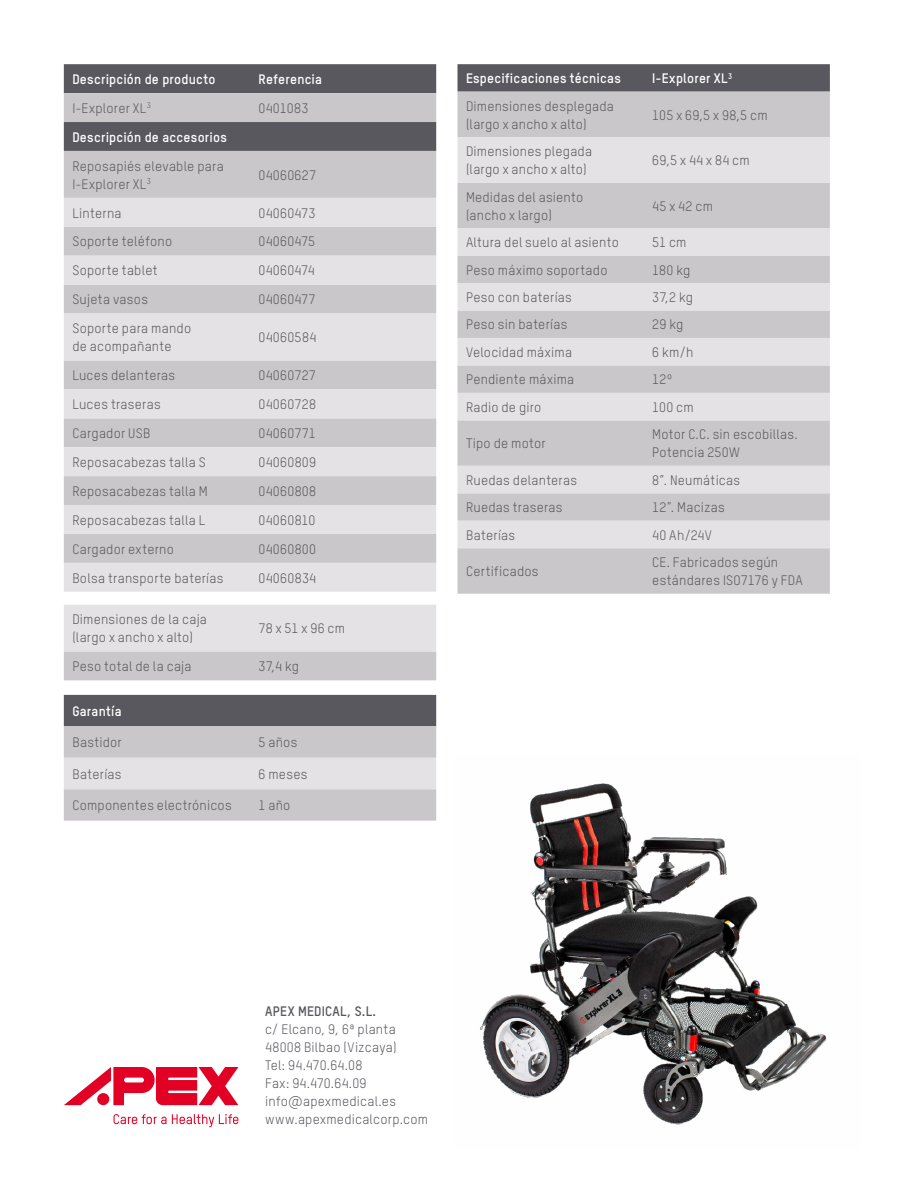
<style>
.page{position:relative;width:915px;height:1191px;background:#fff}
.page>*{position:absolute;margin:0;border:0;box-sizing:border-box;transform-origin:0 0}
.Texto_tabla{font:13.5px/18px "TSTAR";letter-spacing:.015em;color:#5a585f}
.Texto_general{font:13.5px "TSTAR";letter-spacing:.015em;color:#5a585f}
.Texto_cabecera_tabla{font:700 13.5px "TSTAR";letter-spacing:.015em;color:#fff}
.Texto_general-2{font:700 13.5px "TSTAR";letter-spacing:.02em;color:#5a585f}
</style>
<div class="page">
<svg style="left:64px;top:1067px;width:174px;height:38px"></svg>
<svg style="left:113px;top:1114px;width:53px;height:10px"></svg>
<svg style="left:172px;top:1114px;width:66px;height:13px"></svg>
<div style="left:64px;top:64px;width:372px;height:29px;background:#5a585f"></div>
<svg style="left:64px;top:93px;width:372px;height:587px;background:#b2afb3"></svg>
<svg style="left:64px;top:198px;width:372px;height:453px;background:#dad7da"></svg>
<svg style="left:64px;top:592px;width:372px;height:12px"></svg>
<svg style="left:64px;top:695px;width:372px;height:125px;background:#b4b2b6"></svg>
<svg style="left:457px;top:64px;width:372px;height:28px;background:#5e5c63"></svg>
<div style="left:457px;top:92px;width:372px;height:501px;background:#cac7ca"></div>
<svg style="left:457px;top:137px;width:372px;height:411px;background:#d7d5d7"></svg>
<img style="left:480px;top:783px;width:347px;height:342px">
<p class="Texto_cabecera_tabla" style="left:72px;top:71px;width:145px">Descripción de producto</p>
<p class="Texto_cabecera_tabla" style="left:258px;top:71px;width:65px">Referencia</p>
<p class="Texto_tabla" style="left:72px;top:99px;width:80px">I-Explorer XL<sup>3</sup></p>
<p class="Texto_tabla" style="left:258px;top:99px;width:51px">0401083</p>
<p class="Texto_cabecera_tabla" style="left:72px;top:129px;width:156px">Descripción de accesorios</p>
<p class="Texto_tabla" style="left:72px;top:157px;width:153px">Reposapiés elevable para<br>I-Explorer XL<sup>3</sup></p>
<p class="Texto_tabla" style="left:258px;top:166px;width:59px">04060627</p>
<p class="Texto_tabla" style="left:72px;top:204px;width:51px">Linterna</p>
<p class="Texto_tabla" style="left:258px;top:204px;width:58px">04060473</p>
<p class="Texto_tabla" style="left:72px;top:232px;width:101px">Soporte teléfono</p>
<p class="Texto_tabla" style="left:258px;top:232px;width:58px">04060475</p>
<p class="Texto_tabla" style="left:72px;top:261px;width:87px">Soporte tablet</p>
<p class="Texto_tabla" style="left:258px;top:261px;width:58px">04060474</p>
<p class="Texto_tabla" style="left:72px;top:290px;width:77px">Sujeta vasos</p>
<p class="Texto_tabla" style="left:258px;top:290px;width:59px">04060477</p>
<p class="Texto_tabla" style="left:72px;top:319px;width:120px">Soporte para mando de acompañante</p>
<p class="Texto_tabla" style="left:258px;top:328px;width:59px">04060584</p>
<p class="Texto_tabla" style="left:72px;top:366px;width:104px">Luces delanteras</p>
<p class="Texto_tabla" style="left:258px;top:366px;width:59px">04060727</p>
<p class="Texto_tabla" style="left:72px;top:395px;width:90px">Luces traseras</p>
<p class="Texto_tabla" style="left:258px;top:395px;width:59px">04060728</p>
<p class="Texto_tabla" style="left:72px;top:424px;width:80px">Cargador USB</p>
<p class="Texto_tabla" style="left:258px;top:424px;width:59px">04060771</p>
<p class="Texto_tabla" style="left:72px;top:453px;width:135px">Reposacabezas talla S</p>
<p class="Texto_tabla" style="left:258px;top:453px;width:59px">04060809</p>
<p class="Texto_tabla" style="left:72px;top:482px;width:137px">Reposacabezas talla M</p>
<p class="Texto_tabla" style="left:258px;top:482px;width:59px">04060808</p>
<p class="Texto_tabla" style="left:72px;top:511px;width:134px">Reposacabezas talla L</p>
<p class="Texto_tabla" style="left:258px;top:511px;width:59px">04060810</p>
<p class="Texto_tabla" style="left:72px;top:540px;width:103px">Cargador externo</p>
<p class="Texto_tabla" style="left:258px;top:540px;width:59px">04060800</p>
<p class="Texto_tabla" style="left:72px;top:568px;width:152px">Bolsa transporte baterías</p>
<p class="Texto_tabla" style="left:258px;top:568px;width:59px">04060834</p>
<p class="Texto_tabla" style="left:72px;top:610px;width:136px">Dimensiones de la caja (largo x ancho x alto)</p>
<p class="Texto_tabla" style="left:258px;top:619px;width:88px">78 x 51 x 96 cm</p>
<p class="Texto_tabla" style="left:72px;top:657px;width:121px">Peso total de la caja</p>
<p class="Texto_tabla" style="left:258px;top:657px;width:42px">37,4 kg</p>
<p class="Texto_cabecera_tabla" style="left:72px;top:703px;width:51px">Garantía</p>
<p class="Texto_tabla" style="left:72px;top:733px;width:51px">Bastidor</p>
<p class="Texto_tabla" style="left:258px;top:733px;width:40px">5 años</p>
<p class="Texto_tabla" style="left:72px;top:765px;width:51px">Baterías</p>
<p class="Texto_tabla" style="left:258px;top:765px;width:50px">6 meses</p>
<p class="Texto_tabla" style="left:72px;top:796px;width:161px">Componentes electrónicos</p>
<p class="Texto_tabla" style="left:258px;top:796px;width:33px">1 año</p>
<p class="Texto_cabecera_tabla" style="left:466px;top:70px;width:156px">Especificaciones técnicas</p>
<p class="Texto_cabecera_tabla" style="left:652px;top:70px;width:81px">I-Explorer XL<sup>3</sup></p>
<p class="Texto_tabla" style="left:466px;top:97px;width:149px">Dimensiones desplegada (largo x ancho x alto)</p>
<p class="Texto_tabla" style="left:652px;top:106px;width:117px">105 x 69,5 x 98,5 cm</p>
<p class="Texto_tabla" style="left:466px;top:142px;width:128px">Dimensiones plegada (largo x ancho x alto)</p>
<p class="Texto_tabla" style="left:652px;top:151px;width:99px">69,5 x 44 x 84 cm</p>
<p class="Texto_tabla" style="left:466px;top:188px;width:119px">Medidas del asiento (ancho x largo)</p>
<p class="Texto_tabla" style="left:652px;top:197px;width:62px">45 x 42 cm</p>
<p class="Texto_tabla" style="left:466px;top:233px;width:154px">Altura del suelo al asiento</p>
<p class="Texto_tabla" style="left:652px;top:233px;width:36px">51 cm</p>
<p class="Texto_tabla" style="left:466px;top:261px;width:143px">Peso máximo soportado</p>
<p class="Texto_tabla" style="left:652px;top:261px;width:40px">180 kg</p>
<p class="Texto_tabla" style="left:466px;top:288px;width:107px">Peso con baterías</p>
<p class="Texto_tabla" style="left:652px;top:288px;width:42px">37,2 kg</p>
<p class="Texto_tabla" style="left:466px;top:315px;width:103px">Peso sin baterías</p>
<p class="Texto_tabla" style="left:652px;top:315px;width:33px">29 kg</p>
<p class="Texto_tabla" style="left:466px;top:343px;width:107px">Velocidad máxima</p>
<p class="Texto_tabla" style="left:652px;top:343px;width:43px">6 km/h</p>
<p class="Texto_tabla" style="left:466px;top:370px;width:110px">Pendiente máxima</p>
<p class="Texto_tabla" style="left:652px;top:370px;width:22px">12º</p>
<p class="Texto_tabla" style="left:466px;top:398px;width:77px">Radio de giro</p>
<p class="Texto_tabla" style="left:652px;top:398px;width:43px">100 cm</p>
<p class="Texto_tabla" style="left:466px;top:434px;width:81px">Tipo de motor</p>
<p class="Texto_tabla" style="left:652px;top:425px;width:147px">Motor C.C. sin escobillas.<br>Potencia 250W</p>
<p class="Texto_tabla" style="left:466px;top:471px;width:113px">Ruedas delanteras</p>
<p class="Texto_tabla" style="left:652px;top:471px;width:90px">8”. Neumáticas</p>
<p class="Texto_tabla" style="left:466px;top:498px;width:98px">Ruedas traseras</p>
<p class="Texto_tabla" style="left:652px;top:498px;width:74px">12”. Macizas</p>
<p class="Texto_tabla" style="left:466px;top:526px;width:51px">Baterías</p>
<p class="Texto_tabla" style="left:652px;top:526px;width:61px">40 Ah/24V</p>
<p class="Texto_tabla" style="left:466px;top:562px;width:74px">Certificados</p>
<p class="Texto_tabla" style="left:652px;top:553px;width:152px">CE. Fabricados según estándares ISO7176 y FDA</p>
<p class="Texto_general-2" style="left:265px;top:1003px;width:112px">APEX MEDICAL, S.L.</p>
<p class="Texto_general" style="left:265px;top:1021px;width:132px">c/ Elcano, 9, 6ª planta</p>
<p class="Texto_general" style="left:265px;top:1039px;width:133px">48008 Bilbao (Vizcaya)</p>
<p class="Texto_general" style="left:265px;top:1057px;width:99px">Tel: 94.470.64.08</p>
<p class="Texto_general" style="left:265px;top:1075px;width:103px">Fax: 94.470.64.09</p>
<p class="Texto_general" style="left:265px;top:1093px;width:132px">info@apexmedical.es</p>
<p class="Texto_general" style="left:265px;top:1111px;width:164px">www.apexmedicalcorp.com</p>
</div>
